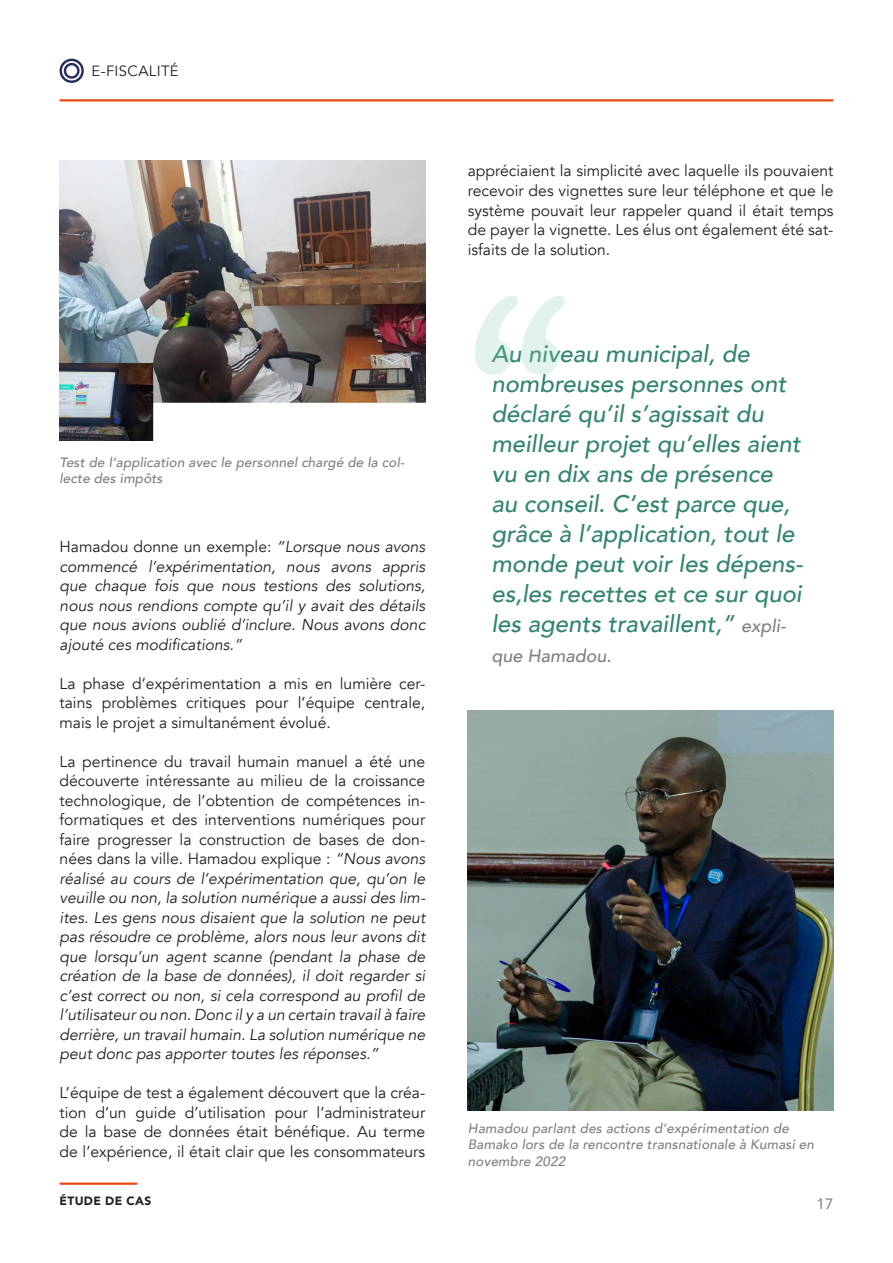
<style>
.page{position:relative;width:893px;height:1263px;background:#fff}
.page>*{position:absolute;margin:0;border:0;box-sizing:border-box;transform-origin:0 0}
.t1{font:300px "Akaya Telivigala";color:#8cd2bf}
._02_quote_text{font:italic 500 24px/30px "Avenir";color:#33856e}
._02_quote_text-2{font:italic 500 18px "Avenir";color:#7f7f7f}
._01_body_text{font:italic 15.75px/19.5px "Avenir";color:#231f20;text-align:justify}
._01_body_text-2{font:15.75px/19.5px "Avenir";color:#231f20;text-align:justify}
.t2{font:15px "Avenir";color:#7f7f7f}
.t3{font:14.85px "Avenir";letter-spacing:.025em;color:#231f20}
._05_text_photos{font:italic 500 13.5px/16.2px "Avenir";letter-spacing:.01em;color:#7f7f7f}
.t4{font:900 12px "Avenir";letter-spacing:.03em;color:#231f20}
.s1{font-style:normal}
.s2{font-size:18px;color:#7f7f7f}
</style>
<div class="page">
<img style="left:60px;top:161px;width:365px;height:279px">
<img style="left:468px;top:710px;width:365px;height:400px">
<hr style="left:60px;top:1182px;width:77px;height:3px;background:#e84917">
<div style="left:60px;top:59px;width:24px;height:24px;border:2px solid #242f5e;border-radius:50%"></div>
<hr style="left:60px;top:99px;width:773px;height:2px;background:#e84917">
<div style="left:64px;top:63px;width:16px;height:16px;border:2px solid #242f5e;border-radius:50%"></div>
<p class="t3" style="left:92px;top:62px;width:89px">E-FISCALITÉ</p>
<p class="_05_text_photos" style="left:60px;top:454px;width:346px">Test de l’application avec le personnel chargé de la col&shy;lecte des impôts</p>
<p class="_01_body_text" style="left:60px;top:537px;width:367px"><span class="s1">Hamadou donne un exemple:</span> “Lorsque nous avons commencé l’expérimentation, nous avons appris que chaque fois que nous testions des solutions, nous nous rendions compte qu’il y avait des détails que nous avions oublié d’inclure. Nous avons donc ajouté ces modifications.”</p>
<p class="_01_body_text-2" style="left:60px;top:674px;width:367px">La phase d’expérimentation a mis en lumière cer&shy;tains problèmes critiques pour l’équipe centrale, mais le projet a simultanément évolué.</p>
<p class="_01_body_text" style="left:60px;top:752px;width:367px"><span class="s1">La pertinence du travail humain manuel a été une découverte intéressante au milieu de la croissance technologique, de l’obtention de compétences in&shy;formatiques et des interventions numériques pour faire progresser la construction de bases de don&shy;nées dans la ville. Hamadou explique :</span> “Nous avons réalisé au cours de l’expérimentation que, qu’on le veuille ou non, la solution numérique a aussi des lim&shy;ites. Les gens nous disaient que la solution ne peut pas résoudre ce problème, alors nous leur avons dit que lorsqu’un agent scanne (pendant la phase de création de la base de données), il doit regarder si c’est correct ou non, si cela correspond au profil de l’utilisateur ou non. Donc il y a un certain travail à faire derrière, un travail humain. La solution numérique ne peut donc pas apporter toutes les réponses.”</p>
<p class="_01_body_text-2" style="left:60px;top:1083px;width:367px">L’équipe de test a également découvert que la créa&shy;tion d’un guide d’utilisation pour l’administrateur de la base de données était bénéfique. Au terme de l’expérience, il était clair que les consommateurs</p>
<p class="t4" style="left:60px;top:1190px;width:93px">ÉTUDE DE CAS</p>
<p class="_01_body_text-2" style="left:468px;top:162px;width:367px">appréciaient la simplicité avec laquelle ils pouvaient recevoir des vignettes sure leur téléphone et que le système pouvait leur rappeler quand il était temps de payer la vignette. Les élus ont également été sat&shy;isfaits de la solution.</p>
<h1 class="t1" style="left:465px;top:214px;width:112px">“</h1>
<p class="_02_quote_text" style="left:491px;top:339px;width:313px">Au niveau municipal, de nombreuses personnes ont déclaré qu’il s’agissait du meilleur projet qu’elles aient vu en dix ans de présence au conseil. C’est parce que, grâce à l’application, tout le monde peut voir les dépens&shy;es,les recettes et ce sur quoi les agents travaillent,” <span class="s2">expli-</span></p>
<p class="_02_quote_text-2" style="left:491px;top:645px;width:122px">que Hamadou.</p>
<p class="_05_text_photos" style="left:468px;top:1120px;width:348px">Hamadou parlant des actions d’expérimentation de<br>Bamako lors de la rencontre transnationale à Kumasi en novembre 2022</p>
<p class="t2" style="left:816px;top:1192px;width:19px">17</p>
</div>
